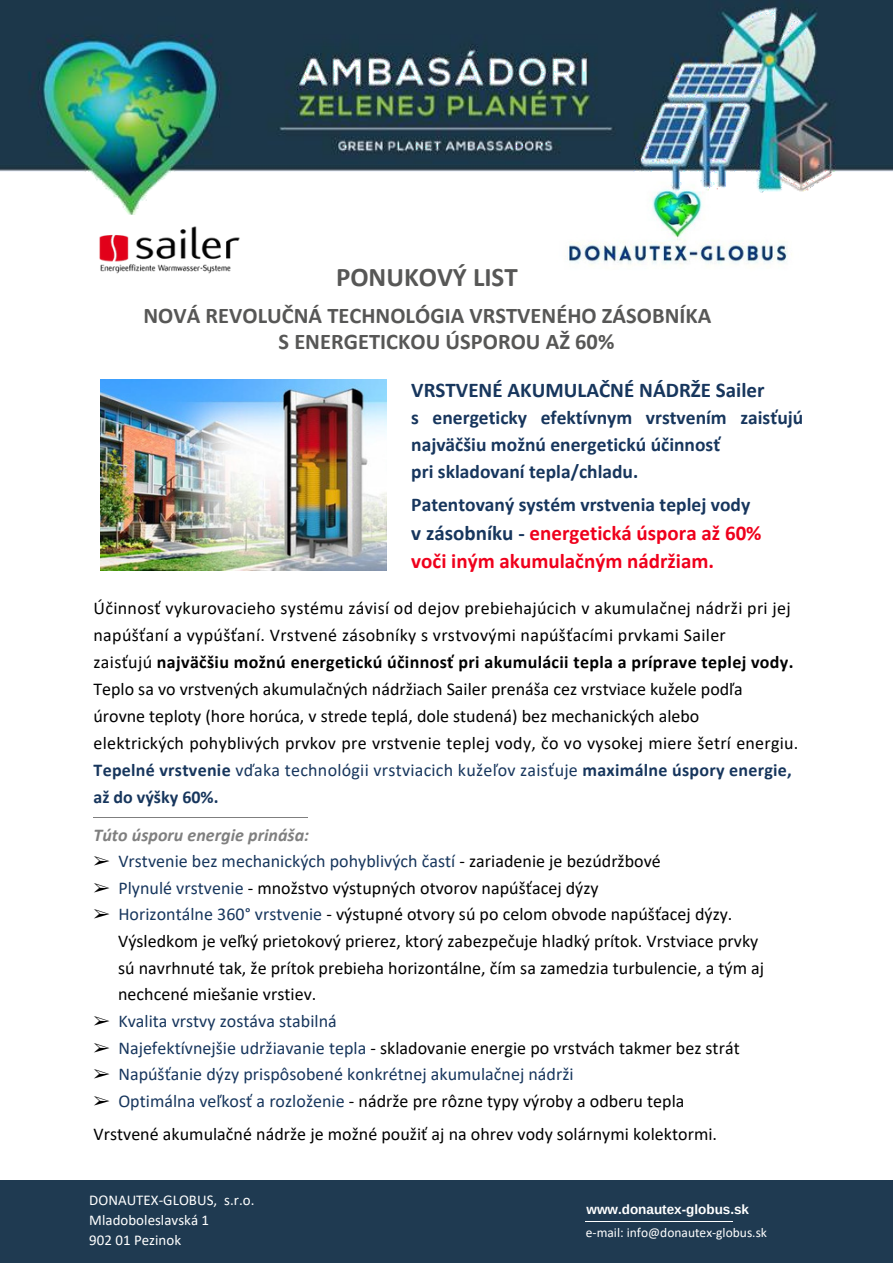
<style>
.page{position:relative;width:893px;height:1264px;background:#fff}
.page>*{position:absolute;margin:0;border:0;box-sizing:border-box;transform-origin:0 0}
.t1{font:700 27px "Calibri";color:#575756}
.t2{font:700 22.35px "Calibri";letter-spacing:.005em;color:#575756}
.t3{font:700 21px "Calibri";color:#ef001c}
.t4{font:700 21px "Calibri";color:#17365d}
.t5{font:700 19.5px/27px "Calibri";color:#17365d}
.t6{font:18px/27px "Calibri";letter-spacing:.005em;color:#000}
.t7{font:18px "Calibri";color:#17365d}
.t8{font:700 18px "Calibri";letter-spacing:.02em;color:#000}
.t9{font:italic 700 18px "Calibri";color:#7f7f7f}
.t10{font:700 18px "Calibri";color:#17365d}
.t11{font:15px/20.2px "Calibri";color:#fff}
.t12{font:13.5px "Calibri";color:#fff}
.t13{font:700 13.5px "Arimo";color:#fff}
.s1{color:#17365d}
.s2{font-weight:400}
.s3{font-weight:700;color:#17365d}
.s4{font-family:"Free Serif";color:#000}
.s5{color:#000}
.s6{font-family:"Free Serif"}
</style>
<div class="page">
<hr style="left:93px;top:816px;width:215px;height:1px;background:#7f7f7f">
<div style="left:0;top:1180px;width:892px;height:82px;background:#1f3a51"></div>
<hr style="left:585px;top:1220px;width:147px;height:1px;background:#fff">
<img style="left:100px;top:379px;width:287px;height:191px">
<img style="left:99px;top:226px;width:141px;height:48px">
<img style="left:567px;top:215px;width:225px;height:51px">
<img style="left:0;top:0;width:892px;height:215px">
<p class="t1" style="left:336px;top:266px;width:183px">PONUKOVÝ LIST</p>
<p class="t2" style="left:143px;top:306px;width:569px">NOVÁ REVOLUČNÁ TECHNOLÓGIA VRSTVENÉHO ZÁSOBNÍKA</p>
<p class="t2" style="left:278px;top:332px;width:337px">S ENERGETICKOU ÚSPOROU AŽ 60%</p>
<p class="t4" style="left:411px;top:381px;width:355px">VRSTVENÉ AKUMULAČNÉ NÁDRŽE Sailer</p>
<p class="t5" style="left:411px;top:406px;width:393px">s energeticky efektívnym vrstvením zaisťujú najväčšiu možnú energetickú účinnosť</p>
<p class="t5" style="left:411px;top:460px;width:228px">pri skladovaní tepla/chladu.</p>
<p class="t5" style="left:411px;top:493px;width:340px">Patentovaný systém vrstvenia teplej vody</p>
<p class="t3" style="left:411px;top:524px;width:352px"><span class="s1">v zásobníku -</span> energetická úspora až 60%</p>
<p class="t3" style="left:411px;top:552px;width:304px">voči iným akumulačným nádržiam.</p>
<p class="t6" style="left:93px;top:595px;width:698px">Účinnosť vykurovacieho systému závisí od dejov prebiehajúcich v akumulačnej nádrži pri jej napúšťaní a vypúšťaní. Vrstvené zásobníky s vrstvovými napúšťacími prvkami Sailer</p>
<p class="t8" style="left:93px;top:654px;width:701px"><span class="s2">zaisťujú</span> najväčšiu možnú energetickú účinnosť pri akumulácii tepla a príprave teplej vody.</p>
<p class="t6" style="left:93px;top:676px;width:650px">Teplo sa vo vrstvených akumulačných nádržiach Sailer prenáša cez vrstviace kužele podľa</p>
<p class="t6" style="left:93px;top:703px;width:607px">úrovne teploty (hore horúca, v strede teplá, dole studená) bez mechanických alebo</p>
<p class="t6" style="left:93px;top:730px;width:706px">elektrických pohyblivých prvkov pre vrstvenie teplej vody, čo vo vysokej miere šetrí energiu.<br><span class="s3">Tepelné vrstvenie</span> <span class="s1">vďaka technológii vrstviacich kužeľov zaisťuje</span> <span class="s3">maximálne úspory energie,</span></p>
<p class="t10" style="left:93px;top:789px;width:126px">až do výšky 60%.</p>
<p class="t9" style="left:93px;top:827px;width:217px">Túto úsporu energie prináša:</p>
<p class="t7" style="left:93px;top:853px;width:569px"><span class="s4">➢</span> Vrstvenie bez mechanických pohyblivých častí <span class="s5">- zariadenie je bezúdržbové</span></p>
<p class="t6" style="left:93px;top:875px;width:506px"><span class="s6">➢</span> <span class="s1">Plynulé vrstvenie</span> - množstvo výstupných otvorov napúšťacej dýzy</p>
<p class="t6" style="left:93px;top:902px;width:640px"><span class="s6">➢</span> <span class="s1">Horizontálne 360° vrstvenie</span> - výstupné otvory sú po celom obvode napúšťacej dýzy.</p>
<p class="t6" style="left:118px;top:929px;width:641px">Výsledkom je veľký prietokový prierez, ktorý zabezpečuje hladký prítok. Vrstviace prvky</p>
<p class="t6" style="left:118px;top:955px;width:647px">sú navrhnuté tak, že prítok prebieha horizontálne, čím sa zamedzia turbulencie, a tým aj</p>
<p class="t6" style="left:118px;top:982px;width:200px">nechcené miešanie vrstiev.</p>
<p class="t7" style="left:93px;top:1013px;width:245px"><span class="s4">➢</span> Kvalita vrstvy zostáva stabilná</p>
<p class="t6" style="left:93px;top:1035px;width:647px"><span class="s6">➢</span> <span class="s1">Najefektívnejšie udržiavanie tepla</span> - skladovanie energie po vrstvách takmer bez strát</p>
<p class="t7" style="left:93px;top:1066px;width:481px"><span class="s4">➢</span> Napúšťanie dýzy prispôsobené konkrétnej akumulačnej nádrži</p>
<p class="t6" style="left:93px;top:1088px;width:592px"><span class="s6">➢</span> <span class="s1">Optimálna veľkosť a rozloženie</span> - nádrže pre rôzne typy výroby a odberu tepla</p>
<p class="t6" style="left:93px;top:1122px;width:625px">Vrstvené akumulačné nádrže je možné použiť aj na ohrev vody solárnymi kolektormi.</p>
<p class="t11" style="left:89px;top:1190px;width:167px">DONAUTEX-GLOBUS, s.r.o.<br>Mladoboleslavská 1</p>
<p class="t11" style="left:89px;top:1231px;width:93px">902 01 Pezinok</p>
<p class="t13" style="left:586px;top:1201px;width:164px">www.donautex-globus.sk</p>
<p class="t12" style="left:586px;top:1226px;width:183px">e-mail: info@donautex-globus.sk</p>
</div>
